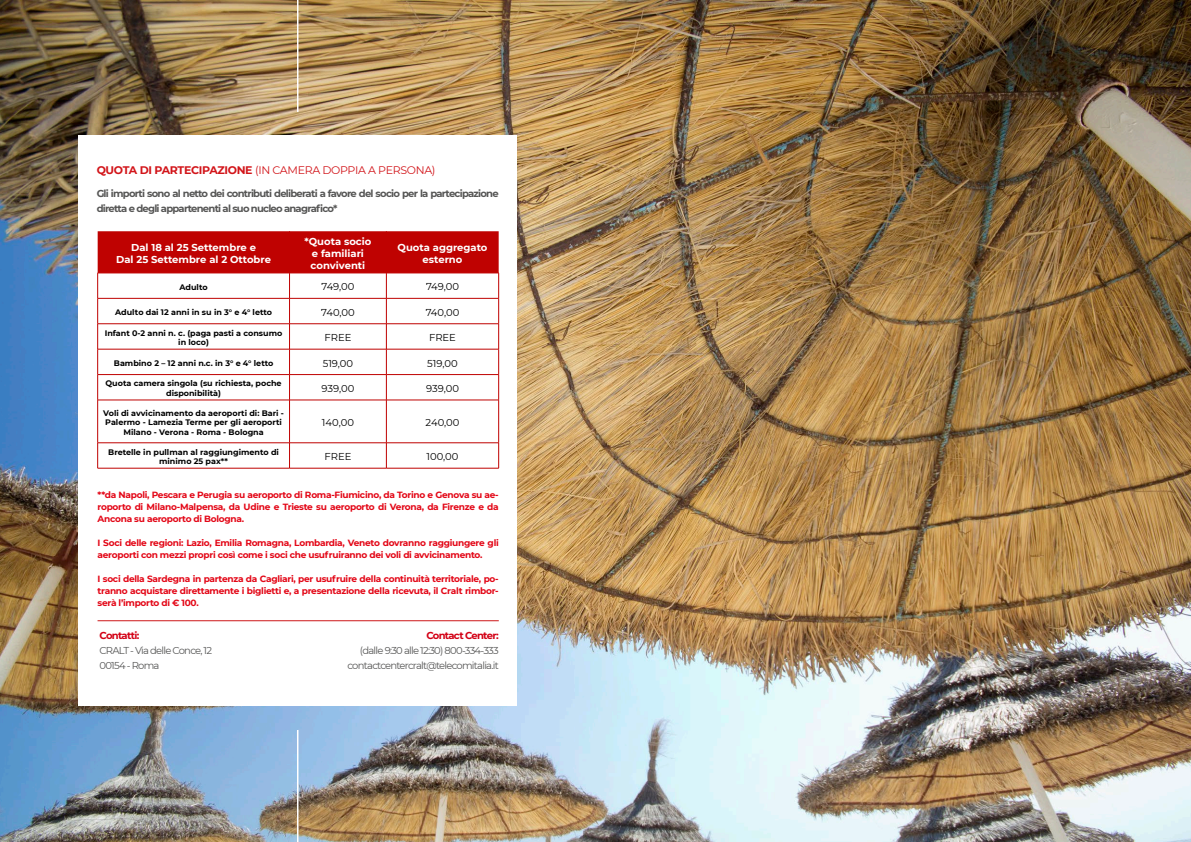
<style>
.page{position:relative;width:1191px;height:842px;background:#fff}
.page>*{position:absolute;margin:0;border:0;box-sizing:border-box;transform-origin:0 0}
.t1{font:11px "Montserrat";letter-spacing:-.03em;color:#d2151a}
.t2{font:700 10px/15px "Montserrat";letter-spacing:-.075em;color:#565655}
.t3{font:10px "Montserrat";letter-spacing:-.075em;color:#565655}
.t4{font:700 10px/12px "Montserrat";color:#fff;text-align:center}
.t5{font:10px "Montserrat";color:#000}
.t6{font:700 10px "Montserrat";letter-spacing:-.075em;color:#d30015}
.t7{font:700 9px/12px "Montserrat";letter-spacing:-.03em;color:#e30616;text-align:justify}
.t8{font:700 8px/9.6px "Montserrat";color:#000;text-align:center}
.s1{font-weight:700}
</style>
<div class="page">
<img style="left:0;top:0;width:1191px;height:842px">
<div style="left:78px;top:135px;width:439px;height:571px;background:#fff"></div>
<hr style="left:386px;top:400px;width:113px;height:1px;background:#bf0201">
<hr style="left:386px;top:443px;width:113px;height:1px;background:#bf0201">
<hr style="left:386px;top:468px;width:113px;height:1px;background:#bf0201">
<hr style="left:498px;top:400px;width:1px;height:43px;background:#bf0201">
<svg style="left:498px;top:443px;width:1px;height:25px"></svg>
<hr style="left:289px;top:400px;width:97px;height:1px;background:#bf0201">
<hr style="left:386px;top:400px;width:1px;height:43px;background:#bf0201">
<hr style="left:289px;top:443px;width:97px;height:1px;background:#bf0201">
<svg style="left:386px;top:443px;width:1px;height:25px"></svg>
<hr style="left:289px;top:468px;width:97px;height:1px;background:#bf0201">
<svg style="left:97px;top:231px;width:402px;height:169px"></svg>
<hr style="left:98px;top:400px;width:191px;height:1px;background:#bf0201">
<hr style="left:97px;top:400px;width:1px;height:43px;background:#bf0201">
<hr style="left:289px;top:400px;width:1px;height:43px;background:#bf0201">
<hr style="left:98px;top:443px;width:191px;height:1px;background:#bf0201">
<svg style="left:97px;top:443px;width:1px;height:25px"></svg>
<svg style="left:289px;top:444px;width:1px;height:24px"></svg>
<hr style="left:98px;top:468px;width:191px;height:1px;background:#bf0201">
<hr style="left:98px;top:620px;width:401px;height:1px;background:#cd1719">
<hr style="left:297px;top:730px;width:1px;height:112px;background:#fff">
<hr style="left:297px;top:0;width:1px;height:112px;background:#fff">
<p class="t1" style="left:97px;top:163px;width:340px"><span class="s1">QUOTA DI PARTECIPAZIONE</span> (IN CAMERA DOPPIA A PERSONA)</p>
<p class="t2" style="left:97px;top:186px;width:403px">Gli importi sono al netto dei contributi deliberati a favore del socio per la partecipazione diretta e degli appartenenti al suo nucleo anagrafico*</p>
<p class="t4" style="left:131px;top:241px;width:126px">Dal 18 al 25 Settembre e</p>
<p class="t4" style="left:116px;top:253px;width:156px">Dal 25 Settembre al 2 Ottobre</p>
<p class="t4" style="left:304px;top:235px;width:68px">*Quota socio e familiari conviventi</p>
<p class="t4" style="left:397px;top:241px;width:91px">Quota aggregato esterno</p>
<p class="t8" style="left:179px;top:281px;width:30px">Adulto</p>
<p class="t5" style="left:321px;top:280px;width:34px">749,00</p>
<p class="t5" style="left:426px;top:280px;width:34px">749,00</p>
<p class="t8" style="left:115px;top:307px;width:158px">Adulto dai 12 anni in su in 3° e 4° letto</p>
<p class="t5" style="left:321px;top:305px;width:35px">740,00</p>
<p class="t5" style="left:426px;top:305px;width:35px">740,00</p>
<p class="t8" style="left:105px;top:327px;width:179px">Infant 0-2 anni n. c. (paga pasti a consumo in loco)</p>
<p class="t5" style="left:324px;top:331px;width:28px">FREE</p>
<p class="t5" style="left:429px;top:331px;width:28px">FREE</p>
<p class="t8" style="left:114px;top:358px;width:161px">Bambino 2 – 12 anni n.c. in 3° e 4° letto</p>
<p class="t5" style="left:323px;top:356px;width:32px">519,00</p>
<p class="t5" style="left:427px;top:356px;width:32px">519,00</p>
<p class="t8" style="left:106px;top:378px;width:178px">Quota camera singola (su richiesta, poche disponibilità)</p>
<p class="t5" style="left:321px;top:382px;width:34px">939,00</p>
<p class="t5" style="left:426px;top:382px;width:34px">939,00</p>
<p class="t8" style="left:103px;top:408px;width:182px">Voli di avvicinamento da aeroporti di: Bari -<br>Palermo - Lamezia Terme per gli aeroporti<br>Milano - Verona - Roma - Bologna</p>
<p class="t5" style="left:322px;top:416px;width:33px">140,00</p>
<p class="t5" style="left:425px;top:416px;width:35px">240,00</p>
<p class="t8" style="left:108px;top:446px;width:172px">Bretelle in pullman al raggiungimento di minimo 25 pax**</p>
<p class="t5" style="left:324px;top:450px;width:28px">FREE</p>
<p class="t5" style="left:426px;top:450px;width:33px">100,00</p>
<p class="t7" style="left:98px;top:488px;width:403px">**da Napoli, Pescara e Perugia su aeroporto di Roma-Fiumicino, da Torino e Genova su ae&shy;roporto di Milano-Malpensa, da Udine e Trieste su aeroporto di Verona, da Firenze e da Ancona su aeroporto di Bologna.</p>
<p class="t7" style="left:98px;top:536px;width:403px">I Soci delle regioni: Lazio, Emilia Romagna, Lombardia, Veneto dovranno raggiungere gli aeroporti con mezzi propri così come i soci che usufruiranno dei voli di avvicinamento.</p>
<p class="t7" style="left:98px;top:572px;width:403px">I soci della Sardegna in partenza da Cagliari, per usufruire della continuità territoriale, po&shy;tranno acquistare direttamente i biglietti e, a presentazione della ricevuta, il Cralt rimbor&shy;serà l’importo di € 100.</p>
<p class="t6" style="left:426px;top:629px;width:74px">Contact Center:</p>
<p class="t3" style="left:360px;top:644px;width:140px">(dalle 9:30 alle 12:30) 800-334-333</p>
<p class="t3" style="left:347px;top:659px;width:153px">contactcentercralt@telecomitalia.it</p>
<p class="t6" style="left:99px;top:629px;width:41px">Contatti:</p>
<p class="t3" style="left:99px;top:644px;width:114px">CRALT - Via delle Conce, 12</p>
<p class="t3" style="left:99px;top:659px;width:61px">00154 - Roma</p>
</div>
